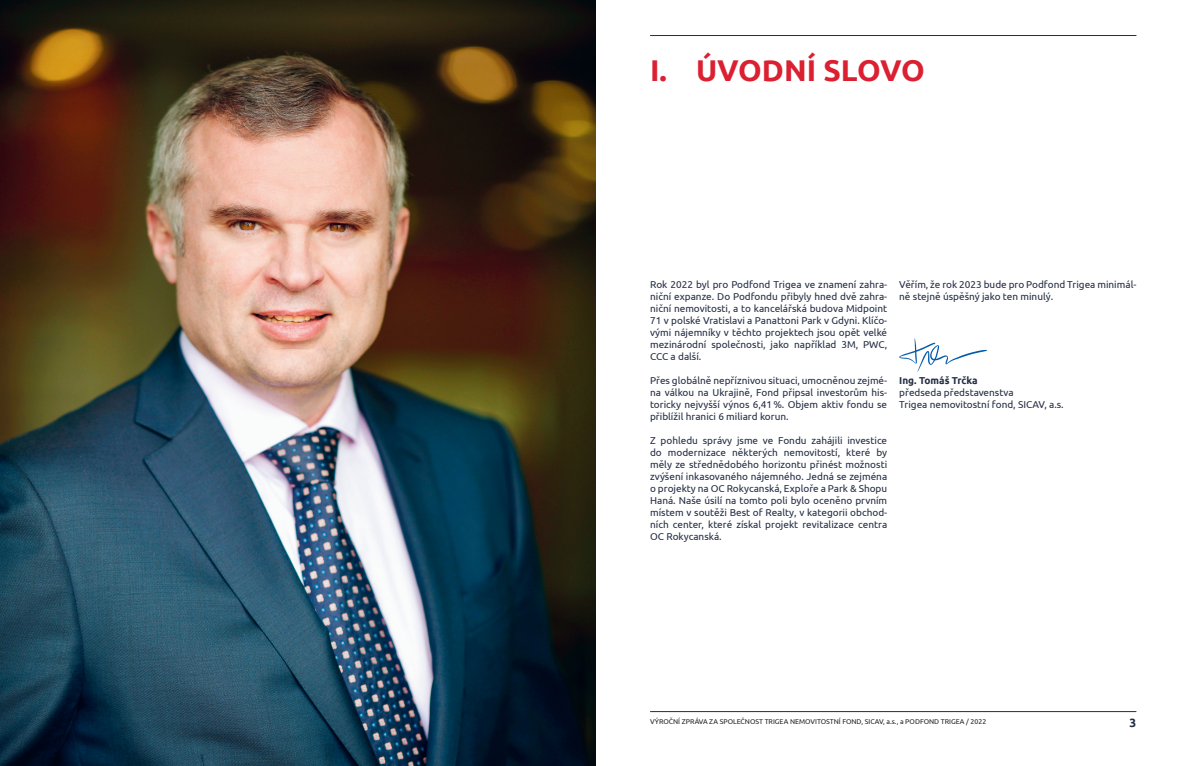
<style>
.page{position:relative;width:1191px;height:766px;background:#fff}
.page>*{position:absolute;margin:0;border:0;box-sizing:border-box;transform-origin:0 0}
.t1{font:700 30px "Ubuntu";color:#da2031}
.t2{font:700 12px "Ubuntu";color:#232d43}
.t3{font:10px/12px "Ubuntu";color:#232d43;text-align:justify}
.t4{font:700 10px "Ubuntu";color:#232d43}
.t5{font:7px "Ubuntu";color:#231f20}
</style>
<div class="page">
<hr style="left:650px;top:710px;width:486px;height:1px;background:#232d43">
<img style="left:0;top:0;width:595px;height:765px">
<hr style="left:650px;top:35px;width:486px;height:1px;background:#232d43">
<svg style="left:899px;top:338px;width:88px;height:34px"></svg>
<h1 class="t1" style="left:650px;top:53px;width:276px">I. ÚVODNÍ SLOVO</h1>
<p class="t3" style="left:650px;top:278px;width:239px">Rok 2022 byl pro Podfond Trigea ve znamení zahra&shy;niční expanze. Do Podfondu přibyly hned dvě zahra&shy;niční nemovitosti, a to kancelářská budova Midpoint 71 v polské Vratislavi a Panattoni Park v Gdyni. Klíčo&shy;vými nájemníky v těchto projektech jsou opět velké mezinárodní společnosti, jako například 3M, PWC, CCC a další.</p>
<p class="t3" style="left:650px;top:374px;width:239px">Přes globálně nepříznivou situaci, umocněnou zejmé&shy;na válkou na Ukrajině, Fond připsal investorům his&shy;toricky nejvyšší výnos 6,41%. Objem aktiv fondu se přiblížil hranici 6 miliard korun.</p>
<p class="t3" style="left:650px;top:434px;width:239px">Z pohledu správy jsme ve Fondu zahájili investice do modernizace některých nemovitostí, které by měly ze střednědobého horizontu přinést možnosti zvýšení inkasovaného nájemného. Jedná se zejména o projekty na OC Rokycanská, Exploře a Park &amp; Shopu Haná. Naše úsilí na tomto poli bylo oceněno prvním místem v soutěži Best of Realty, v kategorii obchod&shy;ních center, které získal projekt revitalizace centra OC Rokycanská.</p>
<p class="t3" style="left:899px;top:278px;width:239px">Věřím, že rok 2023 bude pro Podfond Trigea minimál&shy;ně stejně úspěšný jako ten minulý.</p>
<p class="t4" style="left:899px;top:374px;width:80px">Ing. Tomáš Trčka</p>
<p class="t3" style="left:899px;top:386px;width:166px">předseda představenstva<br>Trigea nemovitostní fond, SICAV, a.s.</p>
<p class="t5" style="left:650px;top:717px;width:338px">VÝROČNÍ ZPRÁVA ZA SPOLEČNOST TRIGEA NEMOVITOSTNÍ FOND, SICAV, a.s., a PODFOND TRIGEA / 2022</p>
<p class="t2" style="left:1129px;top:714px;width:8px">3</p>
</div>
